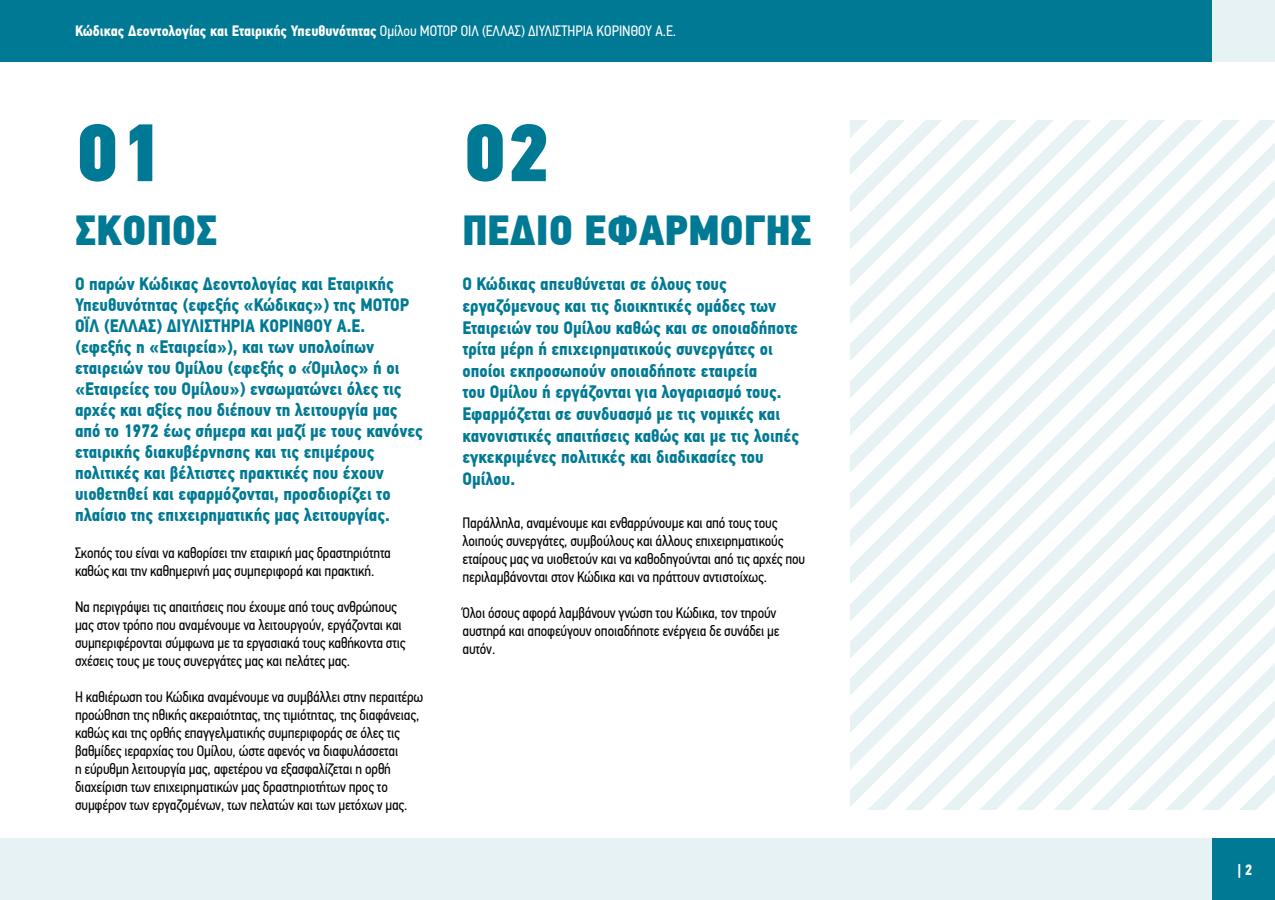
<style>
.page{position:relative;width:1275px;height:900px;background:#fff}
.page>*{position:absolute;margin:0;border:0;box-sizing:border-box;transform-origin:0 0}
.t1{font:81.6px "PF Din Text Cond Pro X Black";color:#007a94}
.t2{font:42px "PF Din Text Cond Pro X Black";color:#007a94}
.t3{font:700 18px/21px "PF Din Text Cond Pro";color:#007a94}
.t4{font:15px/18px "PF Din Text Cond Pro";letter-spacing:-.01em;color:#000}
.t5{font:700 15px "PF Din Text Cond Pro";color:#fff}
.s1{font-weight:400}
</style>
<div class="page">
<div style="left:63px;top:0;width:1212px;height:61px;background:#e6f2f4"></div>
<div style="left:0;top:839px;width:1212px;height:61px;background:#e6f2f4"></div>
<div style="left:0;top:0;width:1212px;height:61px;background:#007a94"></div>
<div style="left:1212px;top:839px;width:63px;height:61px;background:#007a94"></div>
<svg style="left:942px;top:770px;width:74px;height:40px"></svg>
<svg style="left:850px;top:120px;width:425px;height:208px"></svg>
<svg style="left:850px;top:328px;width:425px;height:442px"></svg>
<svg style="left:1016px;top:551px;width:259px;height:259px"></svg>
<svg style="left:1091px;top:626px;width:184px;height:184px"></svg>
<p class="t5" style="left:75px;top:22px;width:603px">Κώδικας Δεοντολογίας και Εταιρικής Υπευθυνότητας <span class="s1">Ομίλου ΜΟΤΟΡ ΟΙΛ (ΕΛΛΑΣ) ΔΙΥΛΙΣΤΗΡΙΑ ΚΟΡΙΝΘΟΥ Α.Ε.</span></p>
<h1 class="t1" style="left:75px;top:102px;width:90px">01</h1>
<h1 class="t1" style="left:463px;top:102px;width:90px">02</h1>
<h2 class="t2" style="left:75px;top:204px;width:144px">ΣΚΟΠΌΣ</h2>
<h2 class="t2" style="left:462px;top:204px;width:351px">ΠΕΔΊΟ ΕΦΑΡΜΟΓΉΣ</h2>
<p class="t3" style="left:75px;top:274px;width:350px">Ο παρών Κώδικας Δεοντολογίας και Εταιρικής Υπευθυνότητας (εφεξής «Κώδικας») της ΜΟΤΟΡ ΟΪΛ (ΕΛΛΑΣ) ΔΙΥΛΙΣΤΗΡΙΑ ΚΟΡΙΝΘΟΥ Α.Ε. (εφεξής η «Εταιρεία»), και των υπολοίπων εταιρειών του Ομίλου (εφεξής ο «Όμιλος» ή οι «Εταιρείες του Ομίλου») ενσωματώνει όλες τις αρχές και αξίες που διέπουν τη λειτουργία μας από το 1972 έως σήμερα και μαζί με τους κανόνες εταιρικής διακυβέρνησης και τις επιμέρους πολιτικές και βέλτιστες πρακτικές που έχουν υιοθετηθεί και εφαρμόζονται, προσδιορίζει το πλαίσιο της επιχειρηματικής μας λειτουργίας.</p>
<p class="t3" style="left:463px;top:274px;width:338px;line-height:21.6px">Ο Κώδικας απευθύνεται σε όλους τους εργαζόμενους και τις διοικητικές ομάδες των Εταιρειών του Ομίλου καθώς και σε οποιαδήποτε τρίτα μέρη ή επιχειρηματικούς συνεργάτες οι οποίοι εκπροσωπούν οποιαδήποτε εταιρεία<br>του Ομίλου ή εργάζονται για λογαριασμό τους.<br>Εφαρμόζεται σε συνδυασμό με τις νομικές και κανονιστικές απαιτήσεις καθώς και με τις λοιπές εγκεκριμένες πολιτικές και διαδικασίες του Ομίλου.</p>
<p class="t4" style="left:462px;top:514px;width:344px">Παράλληλα, αναμένουμε και ενθαρρύνουμε και από τους τους λοιπούς συνεργάτες, συμβούλους και άλλους επιχειρηματικούς εταίρους μας να υιοθετούν και να καθοδηγούνται από τις αρχές που περιλαμβάνονται στον Κώδικα και να πράττουν αντιστοίχως.</p>
<p class="t4" style="left:462px;top:604px;width:319px">Όλοι όσους αφορά λαμβάνουν γνώση του Κώδικα, τον τηρούν αυστηρά και αποφεύγουν οποιαδήποτε ενέργεια δε συνάδει με αυτόν.</p>
<p class="t4" style="left:75px;top:544px;width:318px">Σκοπός του είναι να καθορίσει την εταιρική μας δραστηριότητα καθώς και την καθημερινή μας συμπεριφορά και πρακτική.</p>
<p class="t4" style="left:75px;top:598px;width:332px">Να περιγράψει τις απαιτήσεις που έχουμε από τους ανθρώπους μας στον τρόπο που αναμένουμε να λειτουργούν, εργάζονται και συμπεριφέρονται σύμφωνα με τα εργασιακά τους καθήκοντα στις σχέσεις τους με τους συνεργάτες μας και πελάτες μας.</p>
<p class="t4" style="left:75px;top:688px;width:350px">Η καθιέρωση του Κώδικα αναμένουμε να συμβάλλει στην περαιτέρω προώθηση της ηθικής ακεραιότητας, της τιμιότητας, της διαφάνειας, καθώς και της ορθής επαγγελματικής συμπεριφοράς σε όλες τις βαθμίδες ιεραρχίας του Ομίλου, ώστε αφενός να διαφυλάσσεται<br>η εύρυθμη λειτουργία μας, αφετέρου να εξασφαλίζεται η ορθή διαχείριση των επιχειρηματικών μας δραστηριοτήτων προς το συμφέρον των εργαζομένων, των πελατών και των μετόχων μας.</p>
<p class="t5" style="left:1238px;top:861px;width:16px">| 2</p>
</div>
